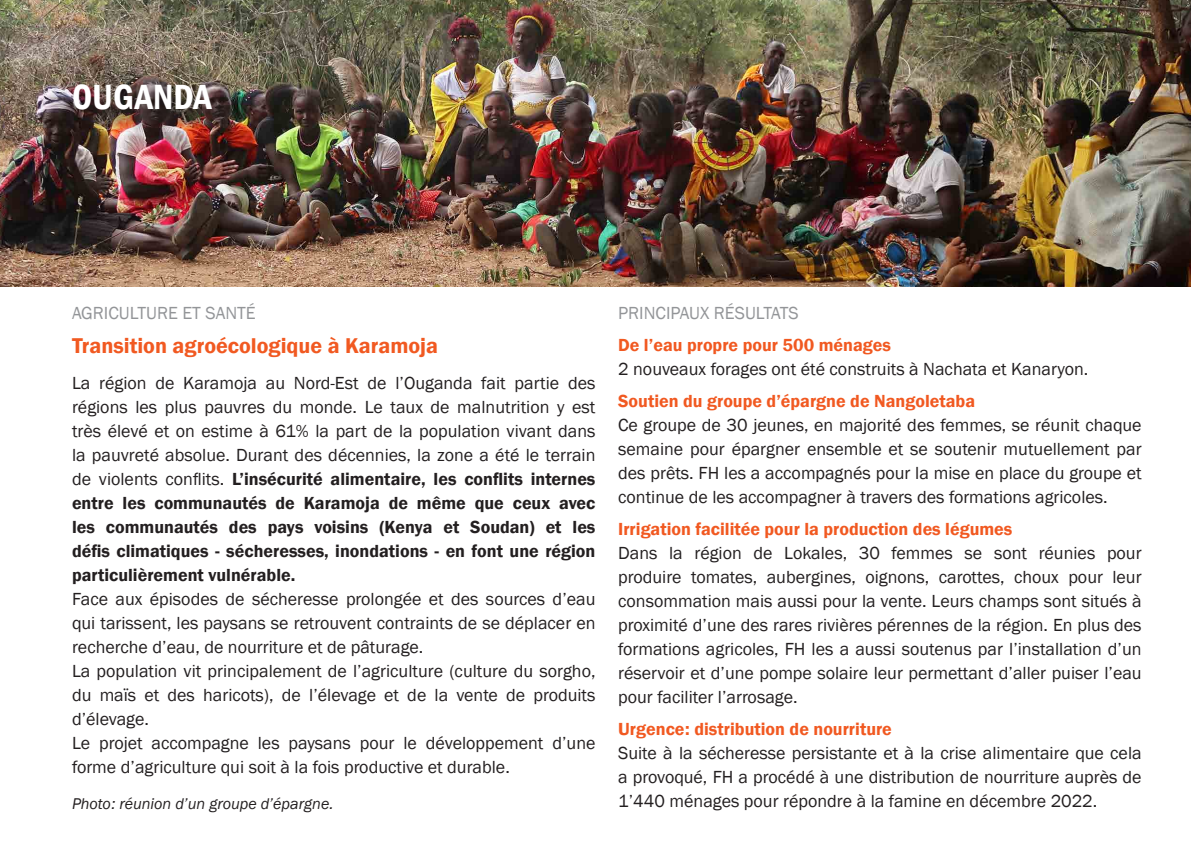
<style>
.page{position:relative;width:1191px;height:842px;background:#fff}
.page>*{position:absolute;margin:0;border:0;box-sizing:border-box;transform-origin:0 0}
.t1{font:600 condensed 36px "Franklin Gothic";color:#fff}
.t2{font:600 22px "Franklin Gothic";color:#f15921}
.t3{font:18px/24px "Franklin Gothic";color:#231f20;text-align:justify}
.t4{font:600 18px "Franklin Gothic";color:#f15921}
.t5{font:18px "Franklin Gothic";color:#939598}
.t6{font:italic 16px "Franklin Gothic";color:#231f20}
.s1{font-weight:600}
</style>
<div class="page">
<img style="left:0;top:0;width:1191px;height:286px">
<div style="left:76px;top:88px;width:160px;height:45px;background:#231f20;opacity:.75"></div>
<p class="t1" style="left:72px;top:73px;width:141px">OUGANDA</p>
<p class="t5" style="left:72px;top:302px;width:185px">AGRICULTURE ET SANTÉ</p>
<p class="t2" style="left:72px;top:332px;width:367px">Transition agroécologique à Karamoja</p>
<p class="t3" style="left:72px;top:372px;width:525px">La région de Karamoja au Nord-Est de l’Ouganda fait partie des régions les plus pauvres du monde. Le taux de malnutrition y est très élevé et on estime à 61% la part de la population vivant dans la pauvreté absolue. Durant des décennies, la zone a été le terrain de violents conflits. <span class="s1">L’insécurité alimentaire, les conflits internes entre les communautés de Karamoja de même que ceux avec les communautés des pays voisins (Kenya et Soudan) et les défis climatiques - sécheresses, inondations - en font une région particulièrement vulnérable.</span></p>
<p class="t3" style="left:72px;top:588px;width:525px">Face aux épisodes de sécheresse prolongée et des sources d’eau qui tarissent, les paysans se retrouvent contraints de se déplacer en recherche d’eau, de nourriture et de pâturage.</p>
<p class="t3" style="left:72px;top:660px;width:525px">La population vit principalement de l’agriculture (culture du sorgho, du maïs et des haricots), de l’élevage et de la vente de produits d’élevage.</p>
<p class="t3" style="left:72px;top:732px;width:525px">Le projet accompagne les paysans pour le développement d’une forme d’agriculture qui soit à la fois productive et durable.</p>
<p class="t5" style="left:618px;top:302px;width:182px">PRINCIPAUX RÉSULTATS</p>
<p class="t4" style="left:618px;top:334px;width:274px">De l’eau propre pour 500 ménages</p>
<p class="t3" style="left:618px;top:357px;width:472px">2 nouveaux forages ont été construits à Nachata et Kanaryon.</p>
<p class="t4" style="left:618px;top:390px;width:358px">Soutien du groupe d’épargne de Nangoletaba</p>
<p class="t3" style="left:618px;top:413px;width:525px">Ce groupe de 30 jeunes, en majorité des femmes, se réunit chaque semaine pour épargner ensemble et se soutenir mutuellement par des prêts. FH les a accompagnés pour la mise en place du groupe et continue de les accompagner à travers des formations agricoles.</p>
<p class="t4" style="left:618px;top:518px;width:396px">Irrigation facilitée pour la production des légumes</p>
<p class="t3" style="left:618px;top:541px;width:525px">Dans la région de Lokales, 30 femmes se sont réunies pour produire tomates, aubergines, oignons, carottes, choux pour leur consommation mais aussi pour la vente. Leurs champs sont situés à proximité d’une des rares rivières pérennes de la région. En plus des formations agricoles, FH les a aussi soutenus par l’installation d’un réservoir et d’une pompe solaire leur permettant d’aller puiser l’eau pour faciliter l’arrosage.</p>
<p class="t4" style="left:618px;top:718px;width:275px">Urgence: distribution de nourriture</p>
<p class="t3" style="left:618px;top:741px;width:525px">Suite à la sécheresse persistante et à la crise alimentaire que cela a provoqué, FH a procédé à une distribution de nourriture auprès de</p>
<p class="t6" style="left:72px;top:793px;width:263px">Photo: réunion d’un groupe d’épargne.</p>
<p class="t3" style="left:618px;top:789px;width:481px">1’440 ménages pour répondre à la famine en décembre 2022.</p>
</div>
